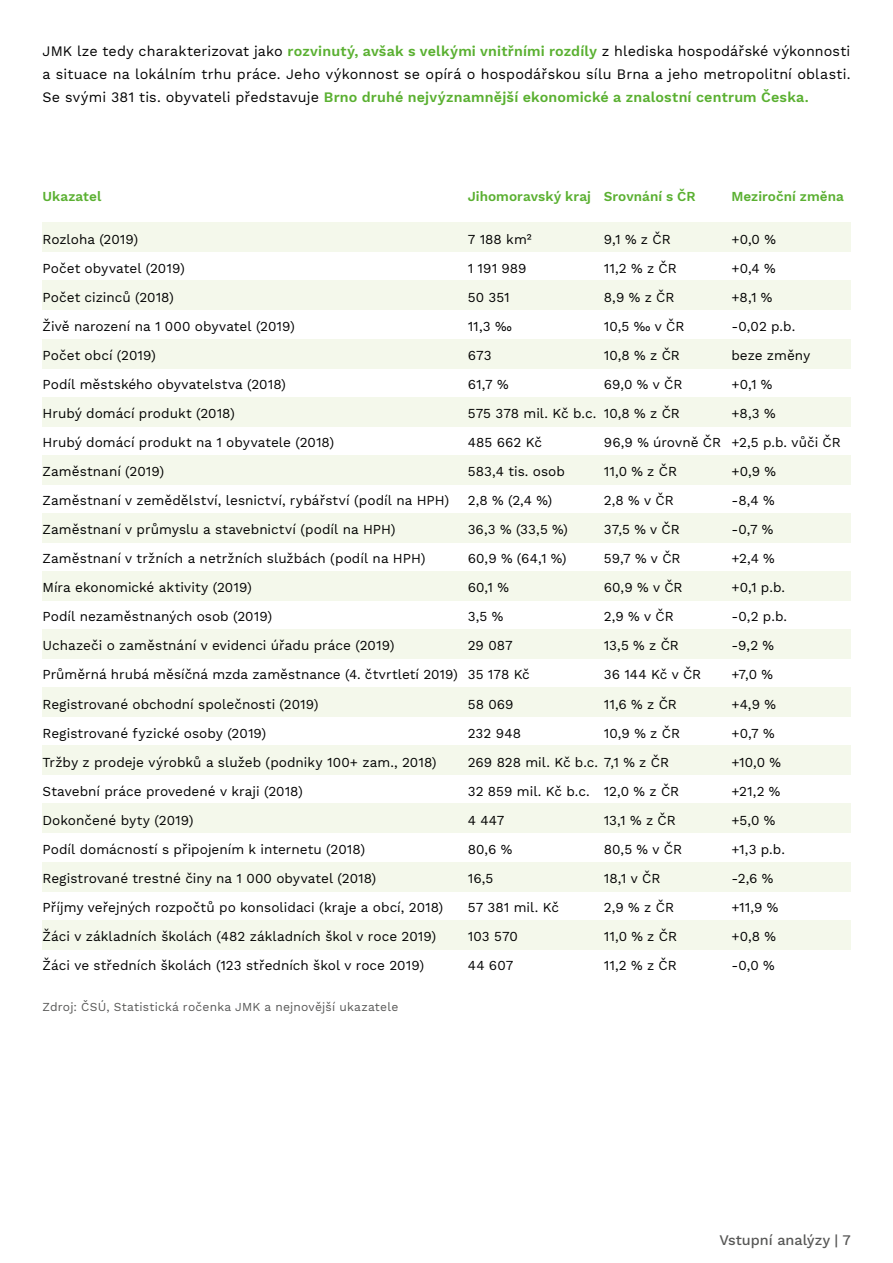
<style>
.page{position:relative;width:893px;height:1263px;background:#fff}
.page>*{position:absolute;margin:0;border:0;box-sizing:border-box;transform-origin:0 0}
.t1{font:500 14.4px "Work Sans";color:#575756}
.t2{font:14.25px/23.2px "Work Sans";letter-spacing:.01em;color:#000;text-align:justify}
.t3{font:13.5px/29.1px "Work Sans";color:#000}
.t4{font:600 13.5px "Work Sans";letter-spacing:.005em;color:#5ab031}
.t5{font:12px "Work Sans";letter-spacing:.015em;color:#575756}
.s1{font-weight:600;color:#5ab031}
</style>
<div class="page">
<div style="left:43px;top:223px;width:425px;height:29px;background:#f4f8eb"></div>
<div style="left:43px;top:281px;width:425px;height:29px;background:#f4f8eb"></div>
<div style="left:43px;top:339px;width:425px;height:29px;background:#f4f8eb"></div>
<div style="left:43px;top:397px;width:425px;height:29px;background:#f4f8eb"></div>
<div style="left:43px;top:571px;width:425px;height:29px;background:#f4f8eb"></div>
<div style="left:43px;top:455px;width:425px;height:29px;background:#f4f8eb"></div>
<div style="left:43px;top:513px;width:425px;height:29px;background:#f4f8eb"></div>
<div style="left:468px;top:223px;width:136px;height:29px;background:#f4f8eb"></div>
<div style="left:468px;top:281px;width:136px;height:29px;background:#f4f8eb"></div>
<div style="left:468px;top:339px;width:136px;height:29px;background:#f4f8eb"></div>
<div style="left:468px;top:397px;width:136px;height:29px;background:#f4f8eb"></div>
<div style="left:468px;top:571px;width:136px;height:29px;background:#f4f8eb"></div>
<div style="left:468px;top:455px;width:136px;height:29px;background:#f4f8eb"></div>
<div style="left:468px;top:513px;width:136px;height:29px;background:#f4f8eb"></div>
<div style="left:604px;top:223px;width:127px;height:29px;background:#f4f8eb"></div>
<div style="left:604px;top:281px;width:127px;height:29px;background:#f4f8eb"></div>
<div style="left:604px;top:339px;width:127px;height:29px;background:#f4f8eb"></div>
<div style="left:604px;top:397px;width:127px;height:29px;background:#f4f8eb"></div>
<div style="left:604px;top:571px;width:127px;height:29px;background:#f4f8eb"></div>
<div style="left:604px;top:455px;width:127px;height:29px;background:#f4f8eb"></div>
<div style="left:604px;top:513px;width:127px;height:29px;background:#f4f8eb"></div>
<div style="left:731px;top:223px;width:119px;height:29px;background:#f4f8eb"></div>
<div style="left:731px;top:281px;width:119px;height:29px;background:#f4f8eb"></div>
<div style="left:731px;top:339px;width:119px;height:29px;background:#f4f8eb"></div>
<div style="left:731px;top:397px;width:119px;height:29px;background:#f4f8eb"></div>
<div style="left:731px;top:571px;width:119px;height:29px;background:#f4f8eb"></div>
<div style="left:731px;top:455px;width:119px;height:29px;background:#f4f8eb"></div>
<div style="left:731px;top:513px;width:119px;height:29px;background:#f4f8eb"></div>
<div style="left:43px;top:630px;width:425px;height:29px;background:#f4f8eb"></div>
<div style="left:468px;top:630px;width:136px;height:29px;background:#f4f8eb"></div>
<div style="left:604px;top:630px;width:127px;height:29px;background:#f4f8eb"></div>
<div style="left:731px;top:630px;width:119px;height:29px;background:#f4f8eb"></div>
<div style="left:43px;top:688px;width:425px;height:29px;background:#f4f8eb"></div>
<div style="left:43px;top:804px;width:425px;height:29px;background:#f4f8eb"></div>
<div style="left:43px;top:746px;width:425px;height:29px;background:#f4f8eb"></div>
<div style="left:43px;top:862px;width:425px;height:29px;background:#f4f8eb"></div>
<div style="left:43px;top:920px;width:425px;height:29px;background:#f4f8eb"></div>
<div style="left:468px;top:688px;width:136px;height:29px;background:#f4f8eb"></div>
<div style="left:468px;top:804px;width:136px;height:29px;background:#f4f8eb"></div>
<div style="left:468px;top:746px;width:136px;height:29px;background:#f4f8eb"></div>
<div style="left:468px;top:862px;width:136px;height:29px;background:#f4f8eb"></div>
<div style="left:468px;top:920px;width:136px;height:29px;background:#f4f8eb"></div>
<div style="left:604px;top:688px;width:127px;height:29px;background:#f4f8eb"></div>
<div style="left:604px;top:804px;width:127px;height:29px;background:#f4f8eb"></div>
<div style="left:604px;top:746px;width:127px;height:29px;background:#f4f8eb"></div>
<div style="left:604px;top:862px;width:127px;height:29px;background:#f4f8eb"></div>
<div style="left:604px;top:920px;width:127px;height:29px;background:#f4f8eb"></div>
<div style="left:731px;top:688px;width:119px;height:29px;background:#f4f8eb"></div>
<div style="left:731px;top:804px;width:119px;height:29px;background:#f4f8eb"></div>
<div style="left:731px;top:746px;width:119px;height:29px;background:#f4f8eb"></div>
<div style="left:731px;top:862px;width:119px;height:29px;background:#f4f8eb"></div>
<div style="left:731px;top:920px;width:119px;height:29px;background:#f4f8eb"></div>
<p class="t2" style="left:43px;top:40px;width:809px">JMK lze tedy charakterizovat jako <span class="s1">rozvinutý, avšak s velkými vnitřními rozdíly</span> z hlediska hospodářské výkonnosti a situace na lokálním trhu práce. Jeho výkonnost se opírá o hospodářskou sílu Brna a jeho metropolitní oblasti.<br>Se svými 381 tis. obyvateli představuje <span class="s1">Brno druhé nejvýznamnější ekonomické a znalostní centrum Česka.</span></p>
<p class="t4" style="left:43px;top:188px;width:60px">Ukazatel</p>
<p class="t3" style="left:43px;top:225px;width:293px">Rozloha (2019)<br>Počet obyvatel (2019)<br>Počet cizinců (2018)<br>Živě narození na 1 000 obyvatel (2019)<br>Počet obcí (2019)<br>Podíl městského obyvatelstva (2018)<br>Hrubý domácí produkt (2018)<br>Hrubý domácí produkt na 1 obyvatele (2018)</p>
<p class="t4" style="left:468px;top:188px;width:229px">Jihomoravský kraj Srovnání s ČR</p>
<p class="t4" style="left:731px;top:188px;width:114px">Meziroční změna</p>
<p class="t3" style="left:468px;top:225px;width:130px">7 188 km²<br>1 191 989<br>50 351<br>11,3 ‰<br>673<br>61,7 %<br>575 378 mil. Kč b.c.<br>485 662 Kč</p>
<p class="t3" style="left:604px;top:225px;width:119px">9,1 % z ČR<br>11,2 % z ČR<br>8,9 % z ČR<br>10,5 ‰ v ČR<br>10,8 % z ČR<br>69,0 % v ČR<br>10,8 % z ČR<br>96,9 % úrovně ČR</p>
<p class="t3" style="left:731px;top:225px;width:111px">+0,0 %<br>+0,4 %<br>+8,1 %<br>-0,02 p.b.<br>beze změny<br>+0,1 %<br>+8,3 %<br>+2,5 p.b. vůči ČR</p>
<p class="t3" style="left:43px;top:457px;width:123px">Zaměstnaní (2019)</p>
<p class="t3" style="left:468px;top:457px;width:99px">583,4 tis. osob</p>
<p class="t3" style="left:604px;top:457px;width:75px">11,0 % z ČR</p>
<p class="t3" style="left:731px;top:457px;width:46px">+0,9 %</p>
<p class="t3" style="left:43px;top:487px;width:408px">Zaměstnaní v zemědělství, lesnictví, rybářství (podíl na HPH)<br>Zaměstnaní v průmyslu a stavebnictví (podíl na HPH)<br>Zaměstnaní v tržních a netržních službách (podíl na HPH)</p>
<p class="t3" style="left:468px;top:487px;width:102px">2,8 % (2,4 %)<br>36,3 % (33,5 %)<br>60,9 % (64,1 %)</p>
<p class="t3" style="left:604px;top:487px;width:78px">2,8 % v ČR<br>37,5 % v ČR<br>59,7 % v ČR</p>
<p class="t3" style="left:731px;top:487px;width:45px;text-align:justify">-8,4 % -0,7 % +2,4 %</p>
<p class="t3" style="left:43px;top:574px;width:211px">Míra ekonomické aktivity (2019)</p>
<p class="t3" style="left:468px;top:574px;width:43px">60,1 %</p>
<p class="t3" style="left:604px;top:574px;width:80px">60,9 % v ČR</p>
<p class="t3" style="left:731px;top:574px;width:55px">+0,1 p.b.</p>
<p class="t3" style="left:43px;top:603px;width:231px">Podíl nezaměstnaných osob (2019)</p>
<p class="t3" style="left:468px;top:603px;width:37px">3,5 %</p>
<p class="t3" style="left:604px;top:603px;width:71px">2,9 % v ČR</p>
<p class="t3" style="left:731px;top:603px;width:57px">-0,2 p.b.</p>
<p class="t3" style="left:43px;top:632px;width:417px">Uchazeči o zaměstnání v evidenci úřadu práce (2019)<br>Průměrná hrubá měsíčná mzda zaměstnance (4. čtvrtletí 2019)</p>
<p class="t3" style="left:468px;top:632px;width:64px">29 087<br>35 178 Kč</p>
<p class="t3" style="left:604px;top:632px;width:99px">13,5 % z ČR<br>36 144 Kč v ČR</p>
<p class="t3" style="left:731px;top:632px;width:44px">-9,2 % +7,0 %</p>
<p class="t3" style="left:43px;top:690px;width:278px">Registrované obchodní společnosti (2019)</p>
<p class="t3" style="left:604px;top:690px;width:75px">11,6 % z ČR</p>
<p class="t3" style="left:731px;top:690px;width:46px">+4,9 %</p>
<p class="t3" style="left:468px;top:690px;width:47px">58 069</p>
<p class="t3" style="left:43px;top:719px;width:225px">Registrované fyzické osoby (2019)</p>
<p class="t3" style="left:468px;top:719px;width:55px">232 948</p>
<p class="t3" style="left:604px;top:719px;width:78px">10,9 % z ČR</p>
<p class="t3" style="left:731px;top:719px;width:45px">+0,7 %</p>
<p class="t3" style="left:43px;top:748px;width:396px">Tržby z prodeje výrobků a služeb (podniky 100+ zam., 2018)</p>
<p class="t3" style="left:468px;top:748px;width:203px">269 828 mil. Kč b.c. 7,1 % z ČR</p>
<p class="t3" style="left:731px;top:748px;width:51px">+10,0 %</p>
<p class="t3" style="left:43px;top:777px;width:262px">Stavební práce provedené v kraji (2018)</p>
<p class="t3" style="left:468px;top:777px;width:123px">32 859 mil. Kč b.c.</p>
<p class="t3" style="left:604px;top:777px;width:77px">12,0 % z ČR</p>
<p class="t3" style="left:731px;top:777px;width:51px">+21,2 %</p>
<p class="t3" style="left:43px;top:806px;width:152px">Dokončené byty (2019)</p>
<p class="t3" style="left:468px;top:806px;width:38px">4 447</p>
<p class="t3" style="left:604px;top:806px;width:73px">13,1 % z ČR</p>
<p class="t3" style="left:731px;top:806px;width:46px">+5,0 %</p>
<p class="t3" style="left:43px;top:835px;width:324px">Podíl domácností s připojením k internetu (2018)</p>
<p class="t3" style="left:468px;top:835px;width:46px">80,6 %</p>
<p class="t3" style="left:604px;top:835px;width:80px">80,5 % v ČR</p>
<p class="t3" style="left:731px;top:835px;width:55px">+1,3 p.b.</p>
<p class="t3" style="left:43px;top:864px;width:335px">Registrované trestné činy na 1 000 obyvatel (2018)</p>
<p class="t3" style="left:468px;top:864px;width:27px">16,5</p>
<p class="t3" style="left:604px;top:864px;width:58px">18,1 v ČR</p>
<p class="t3" style="left:731px;top:864px;width:44px">-2,6 %</p>
<p class="t3" style="left:43px;top:893px;width:402px">Příjmy veřejných rozpočtů po konsolidaci (kraje a obcí, 2018)</p>
<p class="t3" style="left:468px;top:893px;width:93px">57 381 mil. Kč</p>
<p class="t3" style="left:604px;top:893px;width:72px">2,9 % z ČR</p>
<p class="t3" style="left:731px;top:893px;width:49px">+11,9 %</p>
<p class="t3" style="left:43px;top:922px;width:395px">Žáci v základních školách (482 základních škol v roce 2019)</p>
<p class="t3" style="left:468px;top:922px;width:52px">103 570</p>
<p class="t3" style="left:604px;top:922px;width:75px">11,0 % z ČR</p>
<p class="t3" style="left:731px;top:922px;width:46px">+0,8 %</p>
<p class="t3" style="left:43px;top:951px;width:383px">Žáci ve středních školách (123 středních škol v roce 2019)</p>
<p class="t3" style="left:468px;top:951px;width:47px">44 607</p>
<p class="t3" style="left:604px;top:951px;width:74px">11,2 % z ČR</p>
<p class="t3" style="left:731px;top:951px;width:45px">-0,0 %</p>
<p class="t5" style="left:43px;top:999px;width:357px">Zdroj: ČSÚ, Statistická ročenka JMK a nejnovější ukazatele</p>
<p class="t1" style="left:719px;top:1231px;width:133px">Vstupní analýzy | 7</p>
</div>
